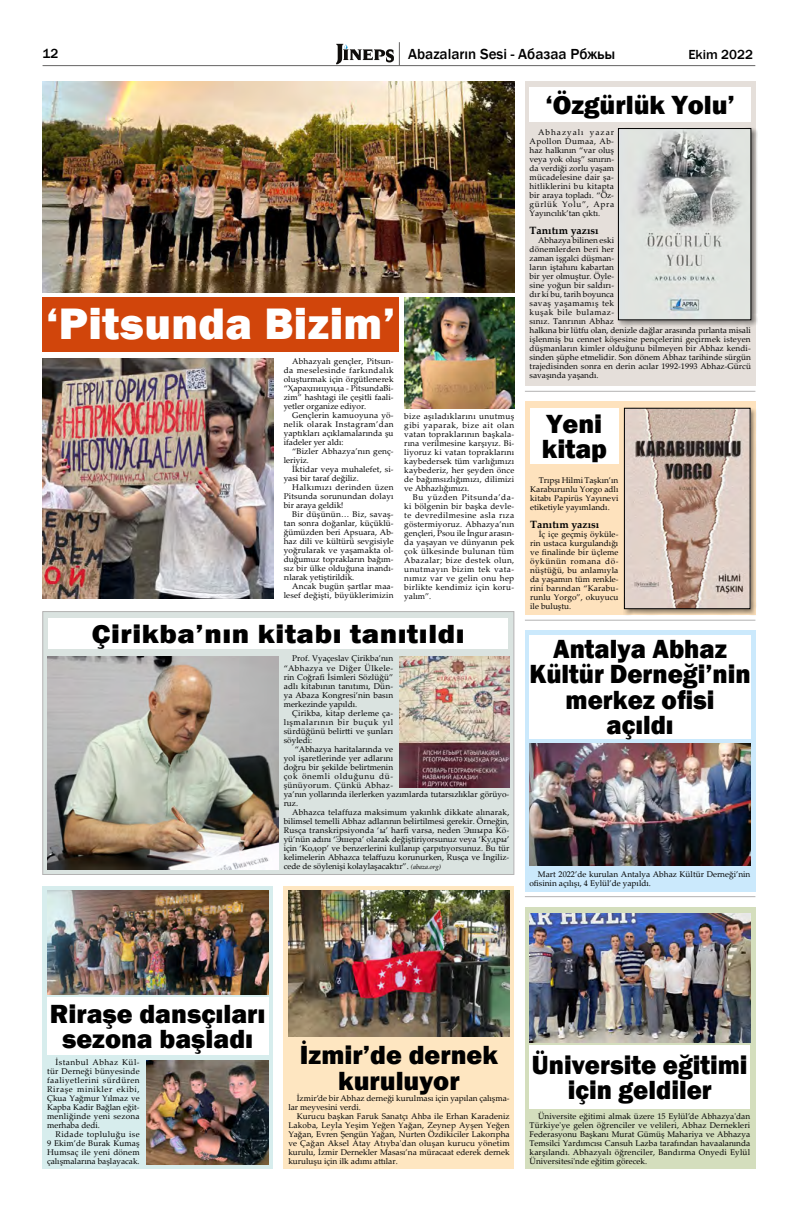
<style>
.page{position:relative;width:798px;height:1212px;background:#fff}
.page>*{position:absolute;margin:0;border:0;box-sizing:border-box;transform-origin:0 0}
.t1{font:800 45.3px "Franklin Gothic";letter-spacing:.01em;color:#fff}
.t2{font:800 27px/25.5px "Franklin Gothic";color:#000;text-align:center}
.t3{font:800 27px/25.5px "Franklin Gothic";color:#000;text-align:center;scale:.96 1}
.t4{font:800 27px "Franklin Gothic";letter-spacing:.02em;color:#000;scale:1.1 1}
.t5{font:500 15px "Franklin Gothic";color:#000}
.t6{font:500 13.5px "Franklin Gothic";color:#000}
.t7{font:700 10.5px "Palatino Linotype";color:#000}
.t8{font:8.25px/9px "Palatino Linotype";color:#000;text-align:justify}
.t9{font:8.25px/9px "Palatino Linotype";letter-spacing:.02em;color:#000}
.s1{font-style:italic;font-size:6.75px}
</style>
<div class="page">
<hr style="left:43px;top:65px;width:712px;height:1px;background:#646363">
<svg style="left:336px;top:42px;width:64px;height:24px"></svg>
<div style="left:524px;top:908px;width:231px;height:261px;background:#d4debd"></div>
<div style="left:283px;top:886px;width:231px;height:283px;background:#fee6c1"></div>
<div style="left:42px;top:886px;width:231px;height:283px;background:#d7eded"></div>
<div style="left:42px;top:611px;width:472px;height:264px;background:#dae3e0;border:1px solid #b3b2b2"></div>
<div style="left:524px;top:630px;width:231px;height:262px;background:#cbe9fc"></div>
<div style="left:524px;top:402px;width:231px;height:213px;background:#fee2bd"></div>
<div style="left:524px;top:81px;width:231px;height:304px;background:#e5dfda"></div>
<div style="left:43px;top:298px;width:356px;height:54px;background:#d1450b"></div>
<img style="left:399px;top:656px;width:110px;height:132px">
<img style="left:48px;top:656px;width:230px;height:213px">
<div style="left:48px;top:618px;width:460px;height:30px;background:#fff"></div>
<div style="left:529px;top:88px;width:221px;height:34px;background:#fff"></div>
<img style="left:43px;top:358px;width:230px;height:240px">
<img style="left:43px;top:81px;width:471px;height:212px">
<div style="left:623px;top:407px;width:133px;height:209px;background:#000;opacity:.45"></div>
<img style="left:626px;top:410px;width:122px;height:197px">
<div style="left:624px;top:408px;width:126px;height:201px;border:1px solid #000"></div>
<div style="left:530px;top:408px;width:88px;height:56px;background:#fff"></div>
<div style="left:617px;top:127px;width:140px;height:200px;background:#000;opacity:.45"></div>
<img style="left:620px;top:130px;width:128px;height:188px">
<div style="left:618px;top:128px;width:132px;height:192px;border:1px solid #000"></div>
<img style="left:47px;top:891px;width:221px;height:103px">
<div style="left:47px;top:997px;width:221px;height:57px;background:#fff"></div>
<img style="left:404px;top:298px;width:110px;height:110px">
<img style="left:529px;top:913px;width:221px;height:130px">
<div style="left:529px;top:1045px;width:220px;height:64px;background:#fff"></div>
<img style="left:288px;top:891px;width:221px;height:146px">
<div style="left:529px;top:635px;width:221px;height:103px;background:#fff"></div>
<img style="left:529px;top:743px;width:221px;height:122px">
<img style="left:146px;top:1060px;width:122px;height:104px">
<hr style="left:524px;top:620px;width:231px;height:1px;background:#b3b2b2">
<hr style="left:524px;top:896px;width:231px;height:1px;background:#b3b2b2">
<hr style="left:524px;top:391px;width:231px;height:1px;background:#b3b2b2">
<h3 class="t6" style="left:43px;top:45px;width:17px">12</h3>
<h3 class="t5" style="left:408px;top:45px;width:209px">Abazaların Sesi - Абазаа Рбжьы</h3>
<h3 class="t6" style="left:688px;top:46px;width:66px">Ekim 2022</h3>
<h1 class="t1" style="left:46px;top:294px;width:351px">‘Pitsunda Bizim’</h1>
<p class="t8" style="left:283px;top:357px;width:111px;text-indent:9px">Abhazyalı gençler, Pitsun&shy;da meselesinde farkındalık oluşturmak için örgütlenerek “Ҳараҳпицунда - PitsundaBi&shy;zim” hashtagi ile çeşitli faali&shy;yetler organize ediyor.</p>
<p class="t8" style="left:283px;top:411px;width:111px;text-indent:9px">Gençlerin kamuoyuna yö&shy;nelik olarak Instagram’dan yaptıkları açıklamalarında şu ifadeler yer aldı:</p>
<p class="t9" style="left:283px;top:447px;width:111px;text-indent:9px">“Bizler Abhazya’nın genç&shy;leriyiz.</p>
<p class="t8" style="left:283px;top:465px;width:111px;text-indent:9px">İktidar veya muhalefet, si&shy;yasi bir taraf değiliz.</p>
<p class="t8" style="left:283px;top:483px;width:111px;text-indent:9px">Halkımızı derinden üzen Pitsunda sorunundan dolayı bir araya geldik!</p>
<p class="t8" style="left:283px;top:510px;width:111px;text-indent:9px">Bir düşünün… Biz, savaş&shy;tan sonra doğanlar, küçüklü&shy;ğümüzden beri Apsuara, Ab&shy;haz dili ve kültürü sevgisiyle yoğrularak ve yaşamakta ol&shy;duğumuz toprakların bağım&shy;sız bir ülke olduğuna inandı&shy;rılarak yetiştirildik.</p>
<p class="t9" style="left:283px;top:582px;width:111px;text-align:right">Ancak bugün şartlar maa&shy;lesef değişti, büyüklerimizin</p>
<p class="t8" style="left:404px;top:411px;width:111px">bize aşıladıklarını unutmuş gibi yaparak, bize ait olan vatan topraklarının başkala&shy;rına verilmesine karşıyız. Bi&shy;liyoruz ki vatan topraklarını kaybedersek tüm varlığımızı kaybederiz, her şeyden önce de bağımsızlığımızı, dilimizi ve Abhazlığımızı.</p>
<p class="t8" style="left:404px;top:492px;width:111px;text-indent:9px">Bu yüzden Pitsunda’da&shy;ki bölgenin bir başka devle&shy;te devredilmesine asla rıza göstermiyoruz. Abhazya’nın gençleri, Psou ile İngur arasın&shy;da yaşayan ve dünyanın pek çok ülkesinde bulunan tüm Abazalar; bize destek olun, unutmayın bizim tek vata&shy;nımız var ve gelin onu hep birlikte kendimiz için koru&shy;yalım”.</p>
<h2 class="t4" style="left:92px;top:616px;width:340px">Çirikba’nın kitabı tanıtıldı</h2>
<p class="t8" style="left:283px;top:654px;width:111px;text-indent:9px">Prof. Vyaçeslav Çirikba’nın “Abhazya ve Diğer Ülkele&shy;rin Coğrafi İsimleri Sözlüğü” adlı kitabının tanıtımı, Dün&shy;ya Abaza Kongresi’nin basın merkezinde yapıldı.</p>
<p class="t8" style="left:283px;top:708px;width:111px;text-indent:9px">Çirikba, kitap derleme ça&shy;lışmalarının bir buçuk yıl sürdüğünü belirtti ve şunları söyledi:</p>
<p class="t8" style="left:283px;top:744px;width:227px;text-align:left;text-indent:11px">“Abhazya haritalarında ve<br>yol işaretlerinde yer adlarını<br>doğru bir şekilde belirtmenin<br>çok önemli olduğunu dü-<br>şünüyorum. Çünkü Abhaz-<br>ya’nın yollarında ilerlerken yazımlarda tutarsızlıklar görüyo&shy;ruz.</p>
<p class="t8" style="left:283px;top:807px;width:227px;text-indent:9px">Abhazca telaffuza maksimum yakınlık dikkate alınarak, bilimsel temelli Abhaz adlarının belirtilmesi gerekir. Örneğin, Rusça transkripsiyonda ‘ы’ harfi varsa, neden Эшыра Kö&shy;yü’nün adını ‘Эшера’ olarak değiştiriyorsunuz veya ‘Кудры’ için ‘Кодор’ ve benzerlerini kullanıp çarpıtıyorsunuz. Bu tür kelimelerin Abhazca telaffuzu korunurken, Rusça ve İngiliz&shy;cede de söylenişi kolaylaşacaktır”. <span class="s1">(abaza.org)</span></p>
<h2 class="t2" style="left:545px;top:92px;width:191px">‘Özgürlük Yolu’</h2>
<p class="t8" style="left:529px;top:128px;width:86px;text-indent:9px">Abhazyalı yazar Apollon Dumaa, Ab&shy;haz halkının “var oluş veya yok oluş” sınırın&shy;da verdiği zorlu yaşam mücadelesine dair şa&shy;hitliklerini bu kitapta bir araya topladı. “Öz&shy;gürlük Yolu”, Apra Yayıncılık’tan çıktı.</p>
<p class="t7" style="left:529px;top:223px;width:71px">Tanıtım yazısı</p>
<p class="t8" style="left:529px;top:236px;width:223px;text-align:left;text-indent:9px">Abhazya bilinen eski<br>dönemlerden beri her<br>zaman işgalci düşman-<br>ların iştahını kabartan<br>bir yer olmuştur. Öyle-<br>sine yoğun bir saldırı-<br>dır ki bu, tarih boyunca<br>savaş yaşamamış tek<br>kuşak bile bulamaz-<br>sınız. Tanrının Abhaz<br>halkına bir lütfu olan, denizle dağlar arasında pırlanta misali işlenmiş bu cennet köşesine pençelerini geçirmek isteyen düşmanların kimler olduğunu bilmeyen bir Abhaz kendi&shy;sinden şüphe etmelidir. Son dönem Abhaz tarihinde sürgün trajedisinden sonra en derin acılar 1992-1993 Abhaz-Gürcü savaşında yaşandı.</p>
<h2 class="t2" style="left:541px;top:411px;width:67px;text-align:left">Yeni kitap</h2>
<p class="t8" style="left:530px;top:475px;width:90px;text-indent:9px">Trıpşı Hilmi Taşkın’ın Karaburunlu Yorgo adlı kitabı Papirüs Yayınevi etiketiyle yayımlandı.</p>
<p class="t7" style="left:530px;top:517px;width:71px">Tanıtım yazısı</p>
<p class="t8" style="left:530px;top:529px;width:90px;text-indent:9px">İç içe geçmiş öyküle&shy;rin ustaca kurgulandığı ve finalinde bir üçleme öykünün romana dö&shy;nüştüğü, bu anlamıyla da yaşamın tüm renkle&shy;rini barından “Karabu&shy;runlu Yorgo”, okuyucu ile buluştu.</p>
<h2 class="t3" style="left:529px;top:636px;width:232px">Antalya Abhaz<br>Kültür Derneği’nin merkez ofisi açıldı</h2>
<p class="t8" style="left:529px;top:869px;width:222px;text-indent:9px">Mart 2022’de kurulan Antalya Abhaz Kültür Derneği’nin ofisinin açılışı, 4 Eylül’de yapıldı.</p>
<h2 class="t2" style="left:50px;top:1001px;width:217px">Riraşe dansçıları sezona başladı</h2>
<p class="t8" style="left:47px;top:1057px;width:94px;text-indent:9px">İstanbul Abhaz Kül&shy;tür Derneği bünyesinde faaliyetlerini sürdüren Riraşe minikler ekibi, Çkua Yağmur Yılmaz ve Kapba Kadir Bağlan eğit&shy;menliğinde yeni sezona merhaba dedi.</p>
<p class="t8" style="left:47px;top:1129px;width:94px;text-indent:9px">Ridade topluluğu ise 9 Ekim’de Burak Kumaş Humsaç ile yeni dönem çalışmalarına başlayacak.</p>
<h2 class="t2" style="left:300px;top:1042px;width:199px">İzmir’de dernek kuruluyor</h2>
<p class="t8" style="left:288px;top:1093px;width:223px;text-indent:9px">İzmir’de bir Abhaz derneği kurulması için yapılan çalışma&shy;lar meyvesini verdi.</p>
<p class="t8" style="left:288px;top:1111px;width:223px;text-indent:9px">Kurucu başkan Faruk Sanatçı Ahba ile Erhan Karadeniz Lakoba, Leyla Yeşim Yeğen Yağan, Zeynep Ayşen Yeğen Yağan, Evren Şengün Yağan, Nurten Özdikiciler Lakorıpha ve Çağan Aksel Atay Atıyba'dan oluşan kurucu yönetim kurulu, İzmir Dernekler Masası’na müracaat ederek dernek kuruluşu için ilk adımı attılar.</p>
<h2 class="t3" style="left:531px;top:1052px;width:226px">Üniversite eğitimi için geldiler</h2>
<p class="t8" style="left:529px;top:1111px;width:222px;text-indent:9px">Üniversite eğitimi almak üzere 15 Eylül’de Abhazya'dan Türkiye'ye gelen öğrenciler ve velileri, Abhaz Dernekleri Federasyonu Başkanı Murat Gümüş Mahariya ve Abhazya Temsilci Yardımcısı Cansuh Lazba tarafından havaalanında karşılandı. Abhazyalı öğrenciler, Bandırma Onyedi Eylül Üniversitesi'nde eğitim görecek.</p>
</div>
